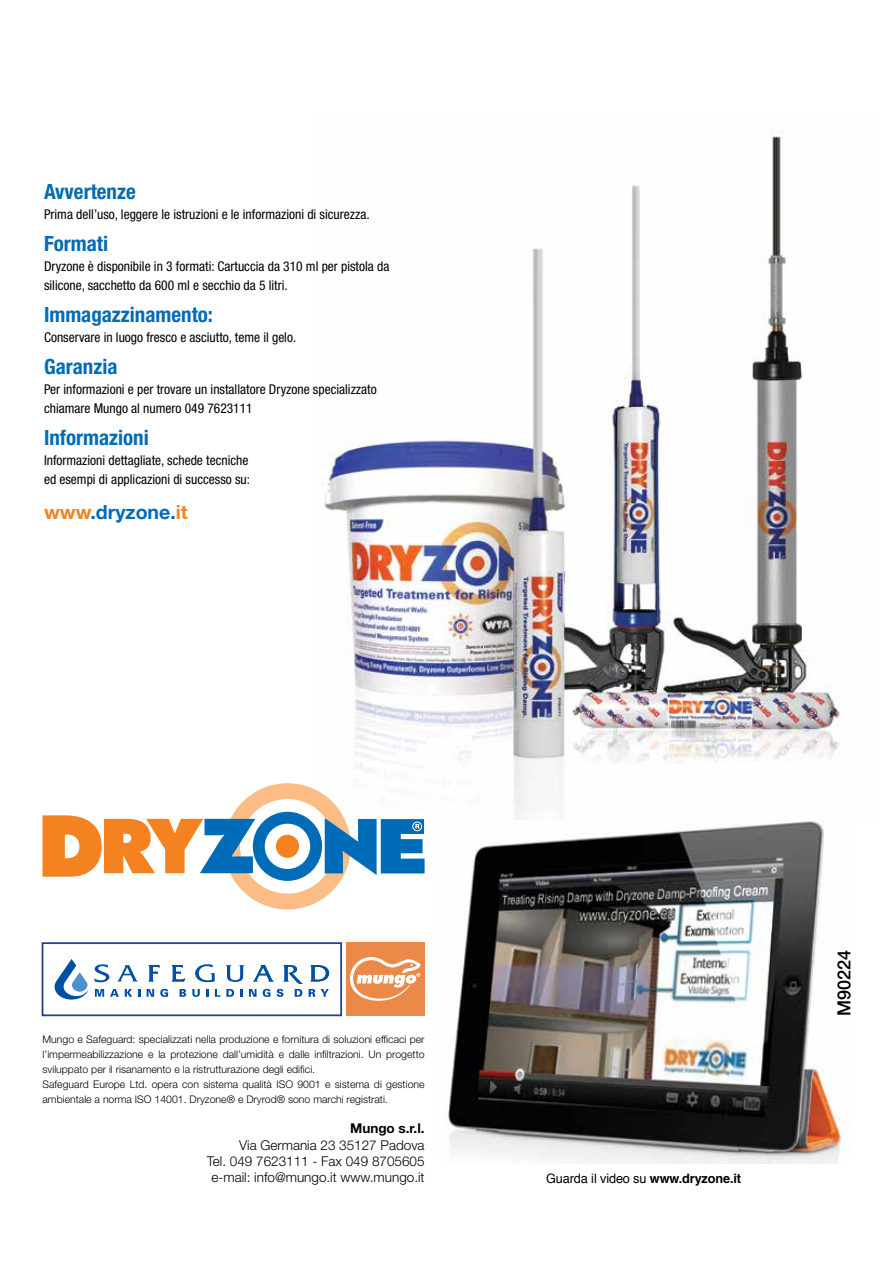
<style>
.page{position:relative;width:893px;height:1263px;background:#fff}
.page>*{position:absolute;margin:0;border:0;box-sizing:border-box;transform-origin:0 0}
.t1{font:700 condensed 21px "Helvetica Neue LT Std";color:#006bb6}
.t2{font:700 19.5px "Helvetica Neue";color:#006bb6}
.t3{font:500 18px "Helvetica Neue";color:#000}
.t4{font:condensed 13.5px/19.5px "Helvetica Neue LT Std";color:#000}
.t5{font:300 13.5px/16.2px "Helvetica Neue LT Pro";color:#000;text-align:right}
.t6{font:700 13.5px "Helvetica Neue LT Pro";color:#000}
.t7{font:13.05px "Helvetica";letter-spacing:-.01em;color:#000}
.t8{font:300 10.5px/15px "Helvetica Neue LT Pro";color:#000}
.s1{color:#f58220}
.s2{font-weight:700}
</style>
<div class="page">
<img style="left:446px;top:819px;width:404px;height:345px">
<img style="left:324px;top:136px;width:516px;height:683px">
<div style="left:346px;top:942px;width:79px;height:74px;background:#ea8948"></div>
<div style="left:42px;top:942px;width:300px;height:74px;border:2px solid #25408f"></div>
<svg style="left:350px;top:957px;width:71px;height:44px"></svg>
<svg style="left:148px;top:965px;width:11px;height:16px"></svg>
<svg style="left:172px;top:965px;width:13px;height:16px"></svg>
<svg style="left:310px;top:965px;width:19px;height:16px"></svg>
<svg style="left:55px;top:959px;width:85px;height:40px"></svg>
<svg style="left:147px;top:989px;width:7px;height:8px"></svg>
<svg style="left:160px;top:989px;width:8px;height:8px"></svg>
<svg style="left:180px;top:989px;width:6px;height:8px"></svg>
<svg style="left:192px;top:964px;width:111px;height:33px"></svg>
<svg style="left:309px;top:989px;width:6px;height:8px"></svg>
<svg style="left:321px;top:989px;width:8px;height:8px"></svg>
<svg style="left:43px;top:783px;width:382px;height:126px"></svg>
<h1 class="t1" style="left:44px;top:179px;width:93px">Avvertenze</h1>
<p class="t4" style="left:44px;top:204px;width:327px">Prima dell’uso, leggere le istruzioni e le informazioni di sicurezza.</p>
<h1 class="t1" style="left:44px;top:231px;width:66px">Formati</h1>
<p class="t4" style="left:44px;top:256px;width:347px">Dryzone è disponibile in 3 formati: Cartuccia da 310 ml per pistola da silicone, sacchetto da 600 ml e secchio da 5 litri.</p>
<h1 class="t1" style="left:44px;top:302px;width:170px">Immagazzinamento:</h1>
<p class="t4" style="left:44px;top:327px;width:254px">Conservare in luogo fresco e asciutto, teme il gelo.</p>
<h1 class="t1" style="left:44px;top:354px;width:75px">Garanzia</h1>
<p class="t4" style="left:44px;top:379px;width:334px">Per informazioni e per trovare un installatore Dryzone specializzato chiamare Mungo al numero 049 7623111</p>
<h1 class="t1" style="left:44px;top:425px;width:106px">Informazioni</h1>
<p class="t4" style="left:44px;top:450px;width:208px">Informazioni dettagliate, schede tecniche ed esempi di applicazioni di successo su:</p>
<h2 class="t2" style="left:44px;top:500px;width:145px"><span class="s1">www</span>.dryzone.<span class="s1">it</span></h2>
<p class="t8" style="left:43px;top:1032px;width:384px">Mungo e Safeguard: specializzati nella produzione e fornitura di soluzioni efficaci per l’impermeabilizzazione e la protezione dall’umidità e dalle infiltrazioni. Un progetto sviluppato per il risanamento e la ristrutturazione degli edifici.<br>Safeguard Europe Ltd. opera con sistema qualità ISO 9001 e sistema di gestione ambientale a norma ISO 14001. Dryzone® e Dryrod® sono marchi registrati.</p>
<p class="t6" style="left:350px;top:1120px;width:76px">Mungo s.r.l.</p>
<p class="t5" style="left:207px;top:1136px;width:219px">Via Germania 23 35127 Padova<br>Tel. 049 7623111 - Fax 049 8705605 e-mail: info@mungo.it www.mungo.it</p>
<p class="t7" style="left:546px;top:1172px;width:197px">Guarda il video su <span class="s2">www.dryzone.it</span></p>
<h3 class="t3" style="left:833px;top:1016px;width:68px;rotate:-90deg">M90224</h3>
</div>
